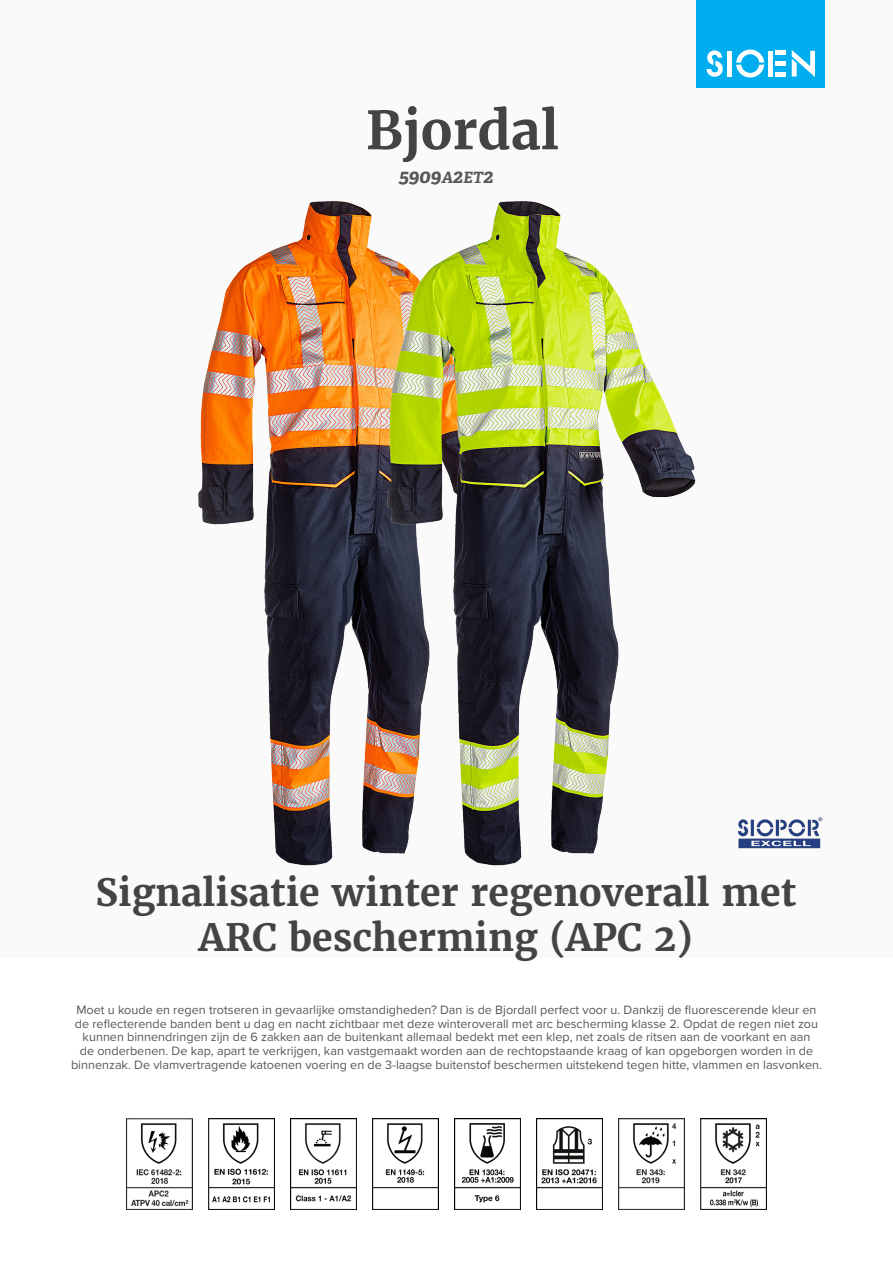
<style>
.page{position:relative;width:893px;height:1263px;background:#fff}
.page>*{position:absolute;margin:0;border:0;box-sizing:border-box;transform-origin:0 0}
.product_name{font:700 52.5px "Merriweather";color:#444}
.product_h2{font:700 37.5px/45px "Merriweather";color:#444;text-align:center}
.product_ref{font:italic 700 19.5px "Adelle";color:#57585a}
.product_description{font:12.6px/13.6px "Proxima Nova";color:#57585a;text-align:center}
.s1{font-size:15.6px}
</style>
<div class="page">
<div style="left:0;top:0;width:893px;height:957px;background:#fafafa"></div>
<div style="left:697px;top:0;width:128px;height:88px;background:#00aeef"></div>
<svg style="left:707px;top:50px;width:16px;height:27px"></svg>
<svg style="left:736px;top:50px;width:28px;height:28px"></svg>
<div style="left:727px;top:51px;width:5px;height:26px;background:#fff"></div>
<div style="left:768px;top:51px;width:5px;height:26px;background:#fff"></div>
<div style="left:775px;top:72px;width:11px;height:5px;background:#fff"></div>
<div style="left:775px;top:61px;width:11px;height:5px;background:#fff"></div>
<hr style="left:775px;top:51px;width:11px;height:4px;background:#fff">
<svg style="left:792px;top:50px;width:23px;height:27px"></svg>
<img style="left:783px;top:817px;width:40px;height:32px">
<img style="left:126px;top:1118px;width:66px;height:92px">
<img style="left:208px;top:1118px;width:66px;height:92px">
<img style="left:290px;top:1118px;width:66px;height:92px">
<img style="left:372px;top:1118px;width:67px;height:92px">
<img style="left:454px;top:1118px;width:67px;height:92px">
<img style="left:536px;top:1118px;width:67px;height:92px">
<img style="left:618px;top:1118px;width:67px;height:92px">
<img style="left:700px;top:1118px;width:67px;height:92px">
<img style="left:198px;top:241px;width:100px;height:624px">
<img style="left:298px;top:201px;width:485px;height:665px">
<p class="product_name" style="left:366px;top:97px;width:195px">Bjordal</p>
<p class="product_ref" style="left:399px;top:164px;width:96px">5909<span class="s1">A</span>2<span class="s1">ET</span>2</p>
<p class="product_h2" style="left:96px;top:869px;width:702px">Signalisatie winter regenoverall met<br>ARC bescherming (APC 2)</p>
<p class="product_description" style="left:71px;top:1002px;width:752px">Moet u koude en regen trotseren in gevaarlijke omstandigheden? Dan is de Bjordall perfect voor u. Dankzij de fluorescerende kleur en de reflecterende banden bent u dag en nacht zichtbaar met deze winteroverall met arc bescherming klasse 2. Opdat de regen niet zou kunnen binnendringen zijn de 6 zakken aan de buitenkant allemaal bedekt met een klep, net zoals de ritsen aan de voorkant en aan<br>de onderbenen. De kap, apart te verkrijgen, kan vastgemaakt worden aan de rechtopstaande kraag of kan opgeborgen worden in de binnenzak. De vlamvertragende katoenen voering en de 3-laagse buitenstof beschermen uitstekend tegen hitte, vlammen en lasvonken.</p>
</div>
